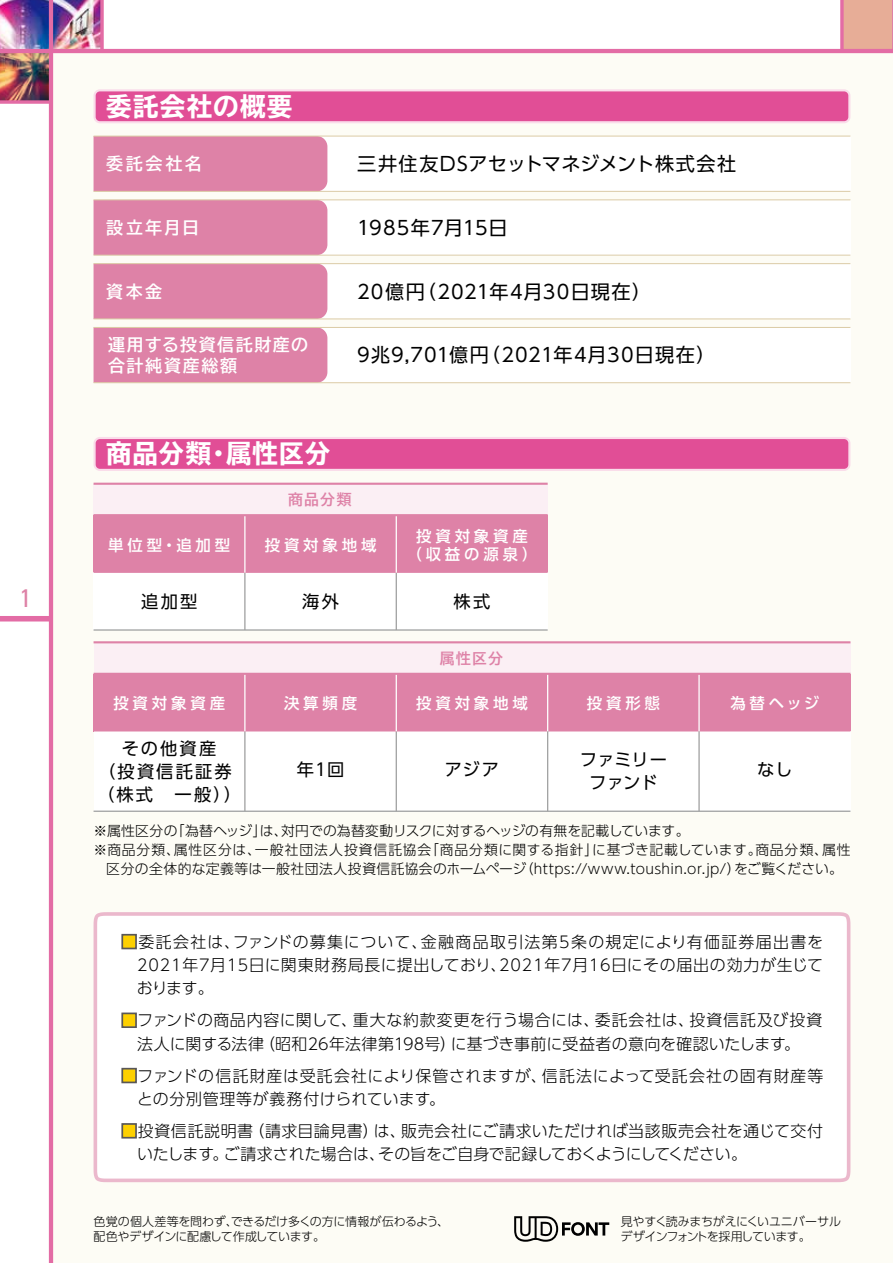
<style>
.page{position:relative;width:893px;height:1263px;background:#fff}
.page>*{position:absolute;margin:0;border:0;box-sizing:border-box;transform-origin:0 0}
.t1{font:700 expanded 25.5px "TBUD Go Std";letter-spacing:.045em;color:#fff}
.t2{font:condensed 25.5px "Univers";color:#de82a7}
.t3{font:19.2px "UD Shin Go Pro";letter-spacing:.04em;color:#000}
.t4{font:17.25px/23.4px "UD Shin Go Pro";letter-spacing:.115em;color:#000;text-align:center}
.t5{font:17.25px/23.4px "UD Shin Go Pro";letter-spacing:-.01em;color:#000;text-align:center}
.t6{font:700 16.95px/21.3px "TBUD Go Std";letter-spacing:.105em;color:#fff}
.t7{font:300 15.9px/23.4px "UD Shin Go Pro";letter-spacing:.025em;color:#000;text-align:justify}
.t8{font:300 15.9px/23.4px "UD Shin Go Pro";letter-spacing:.045em;color:#000}
.t9{font:500 15.45px/18px "UD Shin Go Pro";letter-spacing:.25em;color:#fff;text-align:center}
.t10{font:700 14.85px "TBUD Go Std";letter-spacing:.075em;color:#de82a7}
.t11{font:300 13.8px "UD Shin Go Pro";letter-spacing:.025em;color:#000}
.t12{font:300 13.8px "UD Shin Go Pro";letter-spacing:.06em;color:#000}
.t13{font:300 13.8px "UD Shin Go Pro";color:#000}
.t14{font:300 12px/14.9px "UD Shin Go Pro";letter-spacing:-.025em;color:#000}
.s1{color:#fdd000}
</style>
<div class="page">
<img style="left:0;top:0;width:100px;height:49px">
<img style="left:0;top:53px;width:49px;height:47px">
<div style="left:842px;top:0;width:51px;height:51px;background:#e7ad97"></div>
<svg style="left:840px;top:0;width:4px;height:49px"></svg>
<div style="left:51px;top:51px;width:842px;height:1212px;background:#fdfcf5"></div>
<div style="left:0;top:616px;width:51px;height:5px;background:#e36ca5"></div>
<hr style="left:49px;top:0;width:4px;height:1263px;background:#e36ca5">
<hr style="left:0;top:49px;width:893px;height:4px;background:#e36ca5">
<svg style="left:0;top:100px;width:49px;height:4px"></svg>
<svg style="left:100px;top:0;width:4px;height:49px"></svg>
<svg style="left:94px;top:89px;width:756px;height:34px;background:#e460a1"></svg>
<svg style="left:94px;top:437px;width:756px;height:34px;background:#e460a1"></svg>
<div style="left:94px;top:674px;width:151px;height:57px;background:#de82a7"></div>
<div style="left:245px;top:674px;width:151px;height:57px;background:#de82a7"></div>
<div style="left:396px;top:674px;width:152px;height:57px;background:#de82a7"></div>
<div style="left:548px;top:674px;width:151px;height:57px;background:#de82a7"></div>
<div style="left:699px;top:674px;width:151px;height:57px;background:#de82a7"></div>
<div style="left:234px;top:200px;width:616px;height:55px;background:#fff"></div>
<div style="left:234px;top:264px;width:616px;height:55px;background:#fff"></div>
<div style="left:234px;top:327px;width:616px;height:56px;background:#fff"></div>
<div style="left:234px;top:136px;width:616px;height:55px;background:#fff"></div>
<div style="left:94px;top:137px;width:233px;height:54px;background:#de82a7"></div>
<div style="left:94px;top:200px;width:233px;height:55px;background:#de82a7"></div>
<div style="left:94px;top:264px;width:233px;height:55px;background:#de82a7"></div>
<div style="left:94px;top:328px;width:233px;height:54px;background:#de82a7"></div>
<hr style="left:94px;top:191px;width:756px;height:1px;background:#dbcba5">
<hr style="left:94px;top:136px;width:756px;height:1px;background:#dbcba5">
<hr style="left:94px;top:255px;width:756px;height:1px;background:#dbcba5">
<hr style="left:94px;top:199px;width:756px;height:1px;background:#dbcba5">
<hr style="left:94px;top:319px;width:756px;height:1px;background:#dbcba5">
<hr style="left:94px;top:263px;width:756px;height:1px;background:#dbcba5">
<hr style="left:94px;top:382px;width:756px;height:1px;background:#dbcba5">
<hr style="left:94px;top:327px;width:756px;height:1px;background:#dbcba5">
<div style="left:94px;top:912px;width:756px;height:270px;background:#fff"></div>
<div style="left:121px;top:934px;width:16px;height:15px;border:2px solid #595757"></div>
<div style="left:121px;top:1012px;width:16px;height:16px;border:2px solid #595757"></div>
<div style="left:121px;top:1068px;width:16px;height:15px;border:2px solid #595757"></div>
<div style="left:121px;top:1123px;width:16px;height:15px;border:2px solid #595757"></div>
<div style="left:94px;top:642px;width:756px;height:32px;background:#fbeff4"></div>
<div style="left:94px;top:484px;width:454px;height:32px;background:#fbeff4"></div>
<div style="left:94px;top:731px;width:756px;height:80px;background:#fff"></div>
<hr style="left:94px;top:810px;width:756px;height:2px;background:#9fa0a0">
<hr style="left:244px;top:731px;width:2px;height:80px;background:#9fa0a0">
<hr style="left:396px;top:731px;width:1px;height:80px;background:#9fa0a0">
<hr style="left:244px;top:674px;width:2px;height:57px;background:#fff">
<hr style="left:396px;top:674px;width:1px;height:57px;background:#fff">
<hr style="left:547px;top:731px;width:1px;height:80px;background:#9fa0a0">
<hr style="left:698px;top:731px;width:2px;height:80px;background:#9fa0a0">
<hr style="left:547px;top:674px;width:1px;height:57px;background:#fff">
<hr style="left:698px;top:674px;width:2px;height:57px;background:#fff">
<div style="left:94px;top:515px;width:454px;height:58px;background:#de82a7"></div>
<div style="left:94px;top:573px;width:454px;height:57px;background:#fff"></div>
<hr style="left:94px;top:629px;width:454px;height:2px;background:#9fa0a0">
<hr style="left:244px;top:573px;width:2px;height:57px;background:#9fa0a0">
<hr style="left:396px;top:573px;width:1px;height:57px;background:#9fa0a0">
<hr style="left:244px;top:515px;width:2px;height:58px;background:#fff">
<hr style="left:396px;top:515px;width:1px;height:58px;background:#fff">
<hr style="left:94px;top:483px;width:454px;height:2px;background:#de82a7">
<hr style="left:94px;top:641px;width:756px;height:2px;background:#de82a7">
<hr style="left:94px;top:673px;width:756px;height:2px;background:#de82a7">
<hr style="left:94px;top:514px;width:454px;height:2px;background:#de82a7">
<svg style="left:514px;top:1216px;width:95px;height:26px"></svg>
<h1 class="t2" style="left:20px;top:582px;width:13px">1</h1>
<h1 class="t1" style="left:106px;top:92px;width:188px">委託会社の概要</h1>
<p class="t6" style="left:106px;top:153px;width:97px">委託会社名</p>
<p class="t6" style="left:106px;top:217px;width:94px">設立年月日</p>
<p class="t6" style="left:106px;top:281px;width:57px">資本金</p>
<p class="t6" style="left:108px;top:334px;width:201px">運用する投資信託財産の合計純資産総額</p>
<h1 class="t1" style="left:106px;top:440px;width:226px">商品分類・属性区分</h1>
<p class="t3" style="left:357px;top:149px;width:381px">三井住友DSアセットマネジメント株式会社</p>
<p class="t3" style="left:357px;top:212px;width:152px">1985年7月15日</p>
<p class="t3" style="left:357px;top:276px;width:296px">20億円（2021年4月30日現在）</p>
<p class="t3" style="left:357px;top:339px;width:360px">9兆9,701億円（2021年4月30日現在）</p>
<p class="t10" style="left:288px;top:488px;width:65px">商品分類</p>
<p class="t9" style="left:108px;top:535px;width:124px">単位型・追加型</p>
<p class="t4" style="left:141px;top:589px;width:58px">追加型</p>
<p class="t9" style="left:265px;top:535px;width:113px">投資対象地域</p>
<p class="t4" style="left:302px;top:589px;width:38px">海外</p>
<p class="t9" style="left:406px;top:526px;width:133px">投資対象資産<br>（収益の源泉）</p>
<p class="t4" style="left:454px;top:589px;width:38px">株式</p>
<p class="t10" style="left:440px;top:646px;width:65px">属性区分</p>
<p class="t9" style="left:113px;top:694px;width:113px">投資対象資産</p>
<p class="t4" style="left:97px;top:736px;width:146px">その他資産<br>（投資信託証券（株式　一般））</p>
<p class="t9" style="left:284px;top:694px;width:75px">決算頻度</p>
<p class="t4" style="left:297px;top:758px;width:49px">年1回</p>
<p class="t9" style="left:416px;top:694px;width:113px">投資対象地域</p>
<p class="t4" style="left:445px;top:758px;width:56px">アジア</p>
<p class="t9" style="left:587px;top:694px;width:75px">投資形態</p>
<p class="t5" style="left:580px;top:747px;width:89px">ファミリーファンド</p>
<p class="t9" style="left:730px;top:694px;width:90px">為替ヘッジ</p>
<p class="t4" style="left:757px;top:758px;width:37px">なし</p>
<p class="t13" style="left:94px;top:819px;width:597px">※属性区分の「為替ヘッジ」は、対円での為替変動リスクに対するヘッジの有無を記載しています。</p>
<p class="t12" style="left:94px;top:838px;width:758px">※商品分類、属性区分は、一般社団法人投資信託協会「商品分類に関する指針」に基づき記載しています。商品分類、属性</p>
<p class="t11" style="left:106px;top:858px;width:738px">区分の全体的な定義等は一般社団法人投資信託協会のホームページ（https://www.toushin.or.jp/）をご覧ください。</p>
<p class="t7" style="left:137px;top:929px;width:688px;text-indent:-16px"><span class="s1">■</span>委託会社は、ファンドの募集について、金融商品取引法第5条の規定により有価証券届出書を2021年7月15日に関東財務局長に提出しており、2021年7月16日にその届出の効力が生じております。</p>
<p class="t7" style="left:121px;top:1008px;width:703px;text-align:center"><span class="s1">■</span>ファンドの商品内容に関して、重大な約款変更を行う場合には、委託会社は、投資信託及び投資法人に関する法律（昭和26年法律第198号）に基づき事前に受益者の意向を確認いたします。</p>
<p class="t8" style="left:137px;top:1063px;width:688px;text-indent:-16px"><span class="s1">■</span>ファンドの信託財産は受託会社により保管されますが、信託法によって受託会社の固有財産等との分別管理等が義務付けられています。</p>
<p class="t7" style="left:137px;top:1118px;width:687px;text-indent:-16px"><span class="s1">■</span>投資信託説明書（請求目論見書）は、販売会社にご請求いただければ当該販売会社を通じて交付いたします。ご請求された場合は、その旨をご自身で記録しておくようにしてください。</p>
<p class="t14" style="left:93px;top:1213px;width:357px">色覚の個人差等を問わず、できるだけ多くの方に情報が伝わるよう、配色やデザインに配慮して作成しています。</p>
<p class="t14" style="left:620px;top:1213px;width:222px">見やすく読みまちがえにくいユニバーサルデザインフォントを採用しています。</p>
</div>
